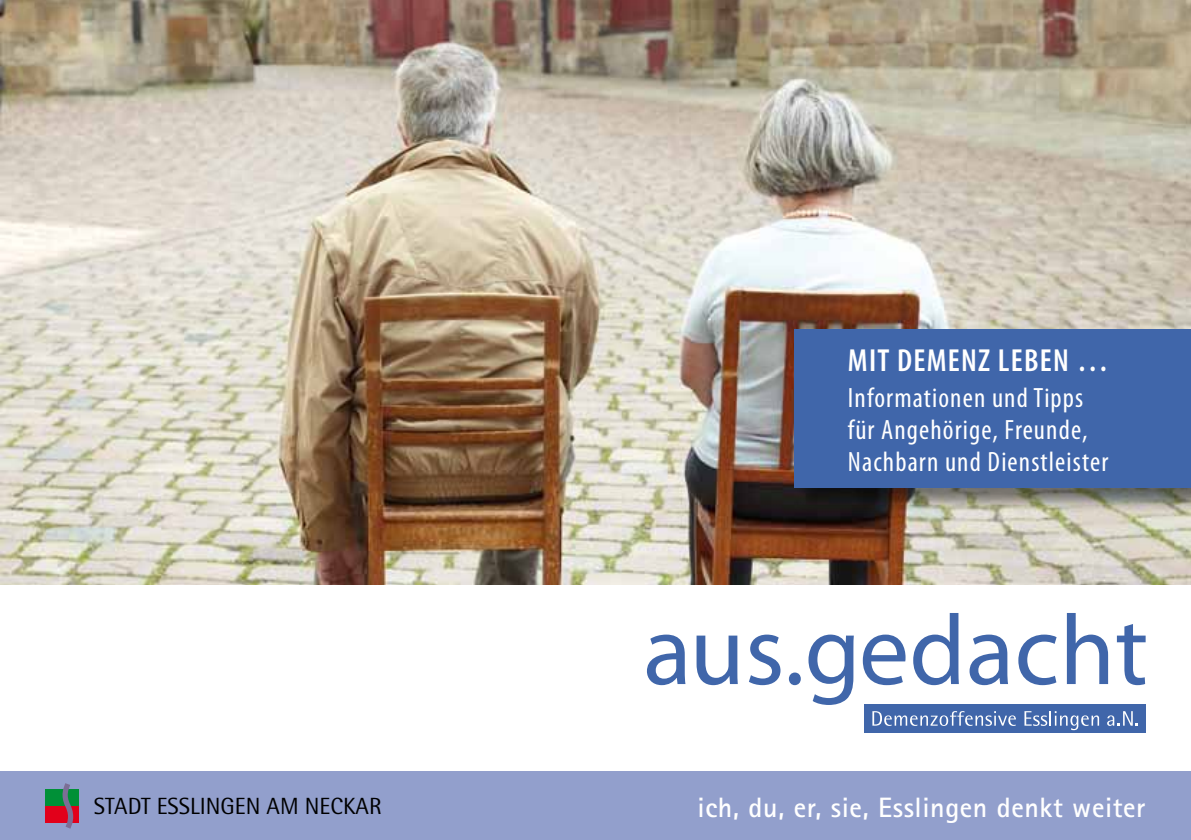
<style>
.page{position:relative;width:1191px;height:840px;background:#fff}
.page>*{position:absolute;margin:0;border:0;box-sizing:border-box;transform-origin:0 0}
.t1{font:600 condensed 32px "Myriad Pro";letter-spacing:.04em;color:#fff}
.t2{font:condensed 28px/32px "Myriad Pro";letter-spacing:.04em;color:#fff}
.t3{font:700 28px "Rotis Sans Serif";letter-spacing:.02em;color:#fff}
.t4{font:23.4px "Rotis Semi Sans";color:#000}
</style>
<div class="page">
<img style="left:0;top:0;width:1191px;height:584px">
<div style="left:0;top:771px;width:1191px;height:68px;background:#929fcc"></div>
<div style="left:794px;top:329px;width:397px;height:183px;background:#000;opacity:.5"></div>
<div style="left:794px;top:329px;width:397px;height:159px;background:#4066aa"></div>
<svg style="left:647px;top:634px;width:38px;height:50px"></svg>
<svg style="left:696px;top:635px;width:42px;height:49px"></svg>
<svg style="left:749px;top:634px;width:31px;height:50px"></svg>
<div style="left:789px;top:672px;width:12px;height:12px;background:#4066aa;border-radius:50%"></div>
<svg style="left:808px;top:634px;width:46px;height:70px"></svg>
<svg style="left:862px;top:634px;width:43px;height:50px"></svg>
<svg style="left:913px;top:613px;width:46px;height:71px"></svg>
<svg style="left:969px;top:634px;width:39px;height:50px"></svg>
<svg style="left:1018px;top:634px;width:38px;height:50px"></svg>
<svg style="left:1066px;top:613px;width:42px;height:70px"></svg>
<svg style="left:1116px;top:624px;width:29px;height:60px"></svg>
<div style="left:864px;top:704px;width:281px;height:28px;background:#4066aa"></div>
<svg style="left:872px;top:711px;width:144px;height:14px"></svg>
<svg style="left:1024px;top:711px;width:75px;height:18px"></svg>
<svg style="left:1107px;top:711px;width:30px;height:14px"></svg>
<div style="left:45px;top:788px;width:34px;height:17px;background:#009037"></div>
<div style="left:45px;top:805px;width:34px;height:16px;background:#e2001a"></div>
<svg style="left:61px;top:783px;width:18px;height:45px"></svg>
<p class="t4" style="left:94px;top:791px;width:289px">STADT ESSLINGEN AM NECKAR</p>
<p class="t1" style="left:848px;top:340px;width:262px">MIT DEMENZ LEBEN …</p>
<p class="t2" style="left:848px;top:381px;width:262px">Informationen und Tipps für Angehörige, Freunde,<br>Nachbarn und Dienstleister</p>
<p class="t3" style="left:697px;top:789px;width:449px">ich, du, er, sie, Esslingen denkt weiter</p>
</div>
